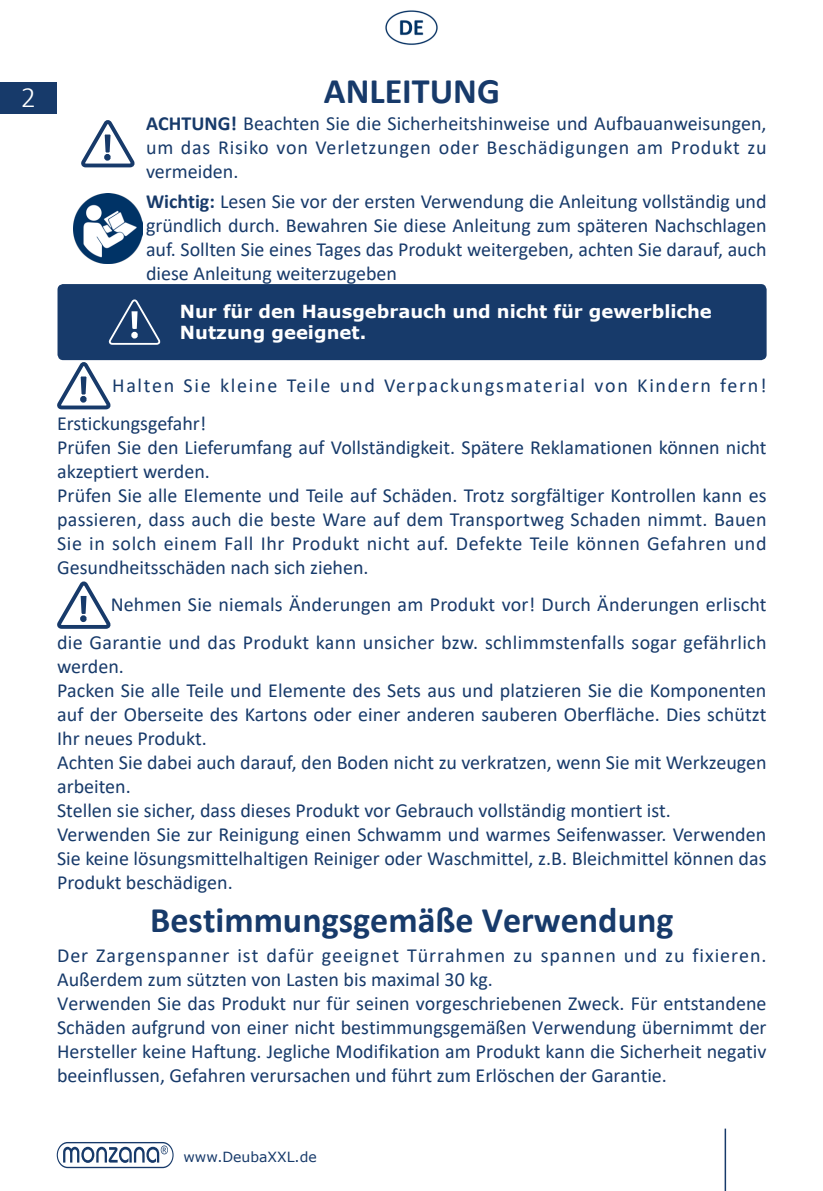
<style>
.page{position:relative;width:823px;height:1191px;background:#fff}
.page>*{position:absolute;margin:0;border:0;box-sizing:border-box;transform-origin:0 0}
.t1{font:700 36px "Calibri";color:#173a6a}
.t2{font:300 30px "Calibri";color:#fff}
.t3{font:20px/24px "Calibri";color:#173a6a;text-align:justify}
.t4{font:20px/24px "Calibri";letter-spacing:.045em;color:#173a6a}
.t5{font:20px/37.6px "Calibri";letter-spacing:.085em;color:#173a6a}
.t6{font:700 18px "Verdana";color:#fff}
.t7{font:14px "Verdana";color:#173a6a}
.s1{font-weight:700}
</style>
<div class="page">
<hr style="left:724px;top:1128px;width:1px;height:63px;background:#173a6a">
<div style="left:0;top:82px;width:57px;height:31px;background:#173a6a"></div>
<svg style="left:57px;top:1142px;width:116px;height:26px"></svg>
<svg style="left:57px;top:360px;width:56px;height:50px"></svg>
<svg style="left:80px;top:396px;width:7px;height:6px"></svg>
<svg style="left:57px;top:581px;width:54px;height:48px"></svg>
<svg style="left:80px;top:615px;width:7px;height:7px"></svg>
<img style="left:385px;top:10px;width:53px;height:35px">
<div style="left:57px;top:284px;width:709px;height:76px;background:#173a6a;border-radius:6px"></div>
<svg style="left:81px;top:120px;width:54px;height:48px"></svg>
<svg style="left:104px;top:154px;width:7px;height:7px"></svg>
<svg style="left:109px;top:299px;width:52px;height:46px"></svg>
<svg style="left:131px;top:332px;width:7px;height:6px"></svg>
<img style="left:73px;top:194px;width:69px;height:69px">
<h2 class="t2" style="left:21px;top:78px;width:17px">2</h2>
<p class="t1" style="left:323px;top:66px;width:177px">ANLEITUNG</p>
<p class="t3" style="left:146px;top:111px;width:621px"><span class="s1">ACHTUNG!</span> Beachten Sie die Sicherheitshinweise und Aufbauanweisungen, um das Risiko von Verletzungen oder Beschädigungen am Produkt zu vermeiden.</p>
<p class="t3" style="left:146px;top:189px;width:621px"><span class="s1">Wichtig:</span> Lesen Sie vor der ersten Verwendung die Anleitung vollständig und gründlich durch. Bewahren Sie diese Anleitung zum späteren Nachschlagen auf. Sollten Sie eines Tages das Produkt weitergeben, achten Sie darauf, auch diese Anleitung weiterzugeben</p>
<p class="t6" style="left:180px;top:298px;width:533px">Nur für den Hausgebrauch und nicht für gewerbliche</p>
<p class="t6" style="left:180px;top:320px;width:188px">Nutzung geeignet.</p>
<p class="t5" style="left:57px;top:366px;width:710px;text-indent:55px">Halten Sie kleine Teile und Verpackungsmaterial von Kindern fern!<br>Erstickungsgefahr!</p>
<p class="t3" style="left:57px;top:434px;width:710px">Prüfen Sie den Lieferumfang auf Vollständigkeit. Spätere Reklamationen können nicht akzeptiert werden.</p>
<p class="t3" style="left:57px;top:482px;width:710px">Prüfen Sie alle Elemente und Teile auf Schäden. Trotz sorgfältiger Kontrollen kann es passieren, dass auch die beste Ware auf dem Transportweg Schaden nimmt. Bauen Sie in solch einem Fall Ihr Produkt nicht auf. Defekte Teile können Gefahren und Gesundheitsschäden nach sich ziehen.</p>
<p class="t3" style="left:57px;top:585px;width:710px;line-height:37.6px;text-align:right">Nehmen Sie niemals Änderungen am Produkt vor! Durch Änderungen erlischt<br>die Garantie und das Produkt kann unsicher bzw. schlimmstenfalls sogar gefährlich</p>
<p class="t3" style="left:57px;top:654px;width:68px">werden.</p>
<p class="t3" style="left:57px;top:678px;width:710px">Packen Sie alle Teile und Elemente des Sets aus und platzieren Sie die Komponenten auf der Oberseite des Kartons oder einer anderen sauberen Oberfläche. Dies schützt Ihr neues Produkt.</p>
<p class="t3" style="left:57px;top:750px;width:710px">Achten Sie dabei auch darauf, den Boden nicht zu verkratzen, wenn Sie mit Werkzeugen arbeiten.</p>
<p class="t3" style="left:57px;top:798px;width:615px">Stellen sie sicher, dass dieses Produkt vor Gebrauch vollständig montiert ist.</p>
<p class="t3" style="left:57px;top:822px;width:710px">Verwenden Sie zur Reinigung einen Schwamm und warmes Seifenwasser. Verwenden Sie keine lösungsmittelhaltigen Reiniger oder Waschmittel, z.B. Bleichmittel können das Produkt beschädigen.</p>
<p class="t1" style="left:150px;top:894px;width:524px">Bestimmungsgemäße Verwendung</p>
<p class="t4" style="left:57px;top:943px;width:710px">Der Zargenspanner ist dafür geeignet Türrahmen zu spannen und zu fixieren.<br>Außerdem zum sützten von Lasten bis maximal 30 kg.</p>
<p class="t3" style="left:57px;top:991px;width:710px">Verwenden Sie das Produkt nur für seinen vorgeschriebenen Zweck. Für entstandene Schäden aufgrund von einer nicht bestimmungsgemäßen Verwendung übernimmt der Hersteller keine Haftung. Jegliche Modifikation am Produkt kann die Sicherheit negativ beeinflussen, Gefahren verursachen und führt zum Erlöschen der Garantie.</p>
<p class="t7" style="left:183px;top:1147px;width:135px">www.DeubaXXL.de</p>
</div>
